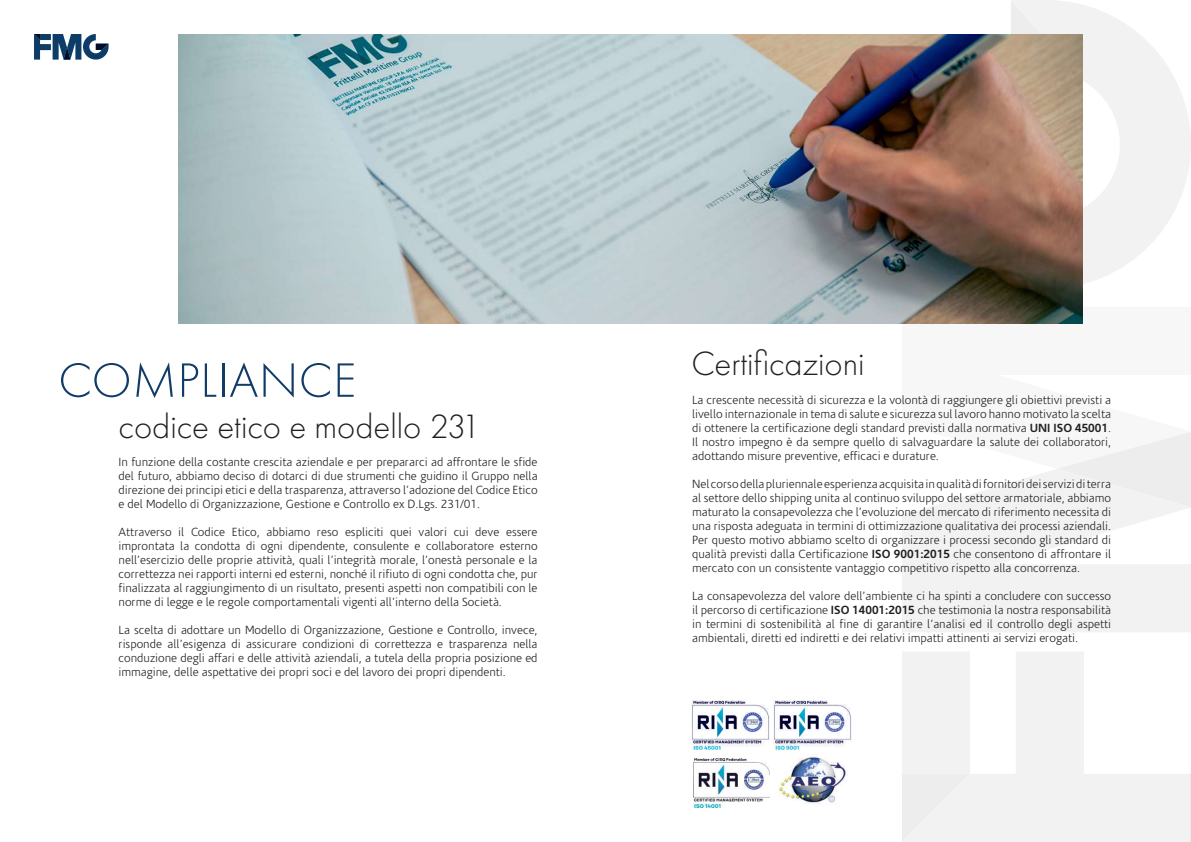
<style>
.page{position:relative;width:1191px;height:842px;background:#fff}
.page>*{position:absolute;margin:0;border:0;box-sizing:border-box;transform-origin:0 0}
.t1{font:300 50px "Futura PT";letter-spacing:.01em;color:#113c68}
.t2{font:300 35px "Futura PT";color:#231f20}
.t3{font:300 12px/14px "Corisande OT";color:#231f20;text-align:justify}
.s1{font-weight:700}
</style>
<div class="page">
<svg style="left:970px;top:652px;width:220px;height:190px;fill:#f2f2f2"></svg>
<div style="left:902px;top:652px;width:68px;height:190px;background:#f2f2f2"></div>
<svg style="left:902px;top:469px;width:289px;height:163px;fill:#f2f2f2"></svg>
<div style="left:1056px;top:432px;width:135px;height:75px;background:#f2f2f2"></div>
<svg style="left:1082px;top:5px;width:109px;height:284px;fill:#f2f2f2"></svg>
<div style="left:1011px;top:0;width:71px;height:34px;background:#f2f2f2"></div>
<svg style="left:34px;top:34px;width:75px;height:26px"></svg>
<hr style="left:1190px;top:774px;width:1px;height:68px;background:#d4d6d4">
<img style="left:179px;top:34px;width:903px;height:290px">
<img style="left:779px;top:757px;width:67px;height:47px">
<img style="left:693px;top:759px;width:76px;height:48px">
<img style="left:691px;top:700px;width:78px;height:50px">
<img style="left:773px;top:700px;width:78px;height:50px">
<h1 class="t1" style="left:58px;top:352px;width:299px">COMPLIANCE</h1>
<h2 class="t2" style="left:119px;top:406px;width:363px">codice etico e modello 231</h2>
<p class="t3" style="left:119px;top:455px;width:420px">In funzione della costante crescita aziendale e per prepararci ad affrontare le sfide del futuro, abbiamo deciso di dotarci di due strumenti che guidino il Gruppo nella direzione dei principi etici e della trasparenza, attraverso l’adozione del Codice Etico e del Modello di Organizzazione, Gestione e Controllo ex D.Lgs. 231/01.</p>
<p class="t3" style="left:119px;top:525px;width:420px">Attraverso il Codice Etico, abbiamo reso espliciti quei valori cui deve essere improntata la condotta di ogni dipendente, consulente e collaboratore esterno nell’esercizio delle proprie attività, quali l’integrità morale, l’onestà personale e la correttezza nei rapporti interni ed esterni, nonché il rifiuto di ogni condotta che, pur finalizzata al raggiungimento di un risultato, presenti aspetti non compatibili con le norme di legge e le regole comportamentali vigenti all’interno della Società.</p>
<p class="t3" style="left:119px;top:623px;width:420px">La scelta di adottare un Modello di Organizzazione, Gestione e Controllo, invece, risponde all’esigenza di assicurare condizioni di correttezza e trasparenza nella conduzione degli affari e delle attività aziendali, a tutela della propria posizione ed immagine, delle aspettative dei propri soci e del lavoro dei propri dipendenti.</p>
<h2 class="t2" style="left:691px;top:344px;width:175px">Certificazioni</h2>
<p class="t3" style="left:692px;top:393px;width:420px">La crescente necessità di sicurezza e la volontà di raggiungere gli obiettivi previsti a livello internazionale in tema di salute e sicurezza sul lavoro hanno motivato la scelta di ottenere la certificazione degli standard previsti dalla normativa <span class="s1">UNI ISO 45001</span>.<br>Il nostro impegno è da sempre quello di salvaguardare la salute dei collaboratori, adottando misure preventive, efficaci e durature.</p>
<p class="t3" style="left:692px;top:477px;width:420px">Nel corso della pluriennale esperienza acquisita in qualità di fornitori dei servizi di terra al settore dello shipping unita al continuo sviluppo del settore armatoriale, abbiamo maturato la consapevolezza che l’evoluzione del mercato di riferimento necessita di una risposta adeguata in termini di ottimizzazione qualitativa dei processi aziendali.<br>Per questo motivo abbiamo scelto di organizzare i processi secondo gli standard di qualità previsti dalla Certificazione <span class="s1">ISO 9001:2015</span> che consentono di affrontare il mercato con un consistente vantaggio competitivo rispetto alla concorrenza.</p>
<p class="t3" style="left:692px;top:589px;width:420px">La consapevolezza del valore dell’ambiente ci ha spinti a concludere con successo il percorso di certificazione <span class="s1">ISO 14001:2015</span> che testimonia la nostra responsabilità in termini di sostenibilità al fine di garantire l’analisi ed il controllo degli aspetti ambientali, diretti ed indiretti e dei relativi impatti attinenti ai servizi erogati.</p>
</div>
